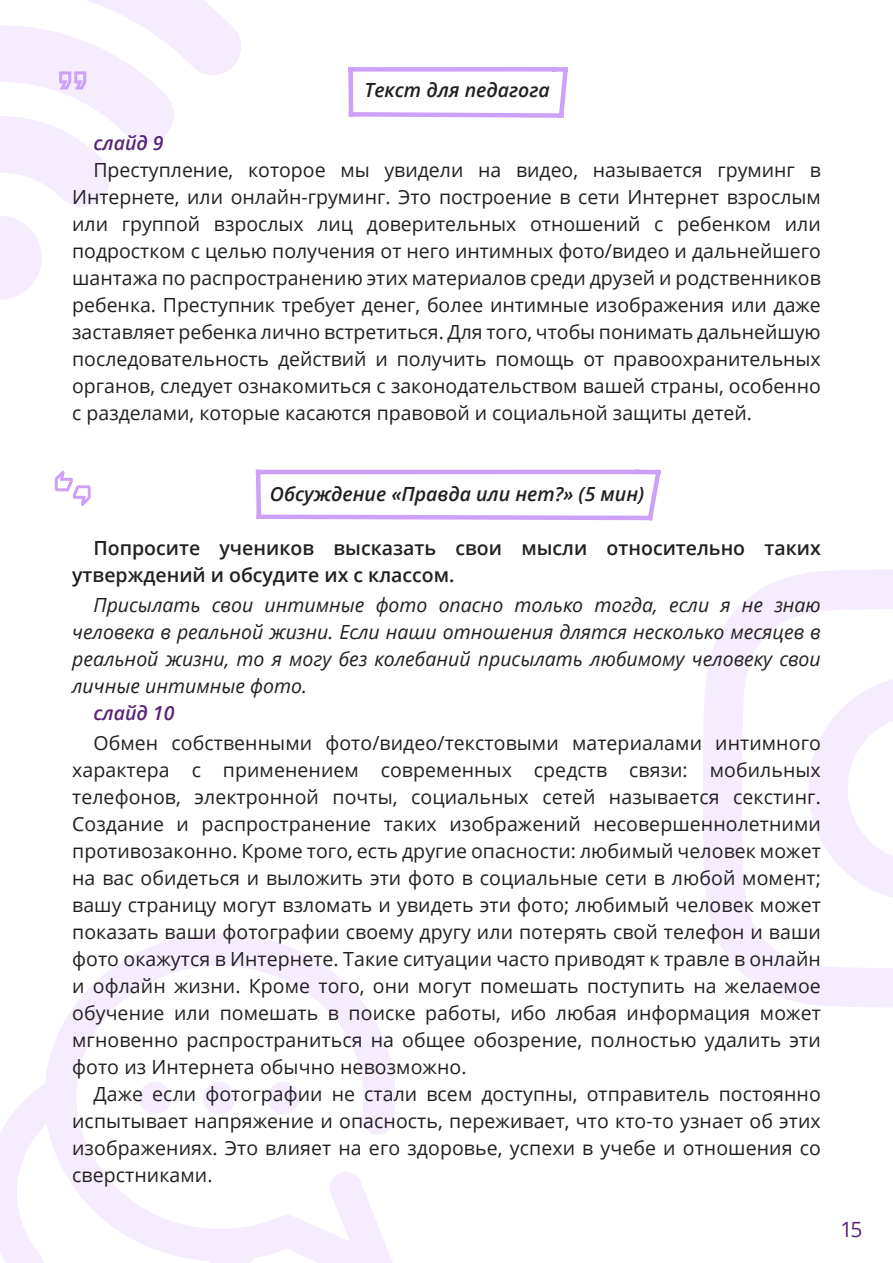
<style>
.page{position:relative;width:893px;height:1263px;background:#fff}
.page>*{position:absolute;margin:0;border:0;box-sizing:border-box;transform-origin:0 0}
.t1{font:21px "Open Sans";color:#572675}
.t2{font:19.5px/27px "Open Sans";letter-spacing:.005em;color:#231f20;text-align:justify}
.t3{font:italic 19.5px/27px "Open Sans";color:#231f20;text-align:justify}
.t4{font:600 19.5px/27px "Open Sans";color:#231f20}
.t5{font:italic 600 19.5px "Open Sans";color:#231f20}
.t6{font:italic 600 19.5px "Open Sans";color:#572675}
</style>
<div class="page">
<svg style="left:703px;top:569px;width:190px;height:438px"></svg>
<svg style="left:808px;top:676px;width:85px;height:225px"></svg>
<svg style="left:0;top:216px;width:42px;height:84px"></svg>
<svg style="left:0;top:933px;width:395px;height:330px"></svg>
<div style="left:203px;top:1082px;width:32px;height:32px;background:#f5ecfd;border-radius:50%"></div>
<div style="left:267px;top:1082px;width:32px;height:32px;background:#f5ecfd;border-radius:50%"></div>
<div style="left:139px;top:1082px;width:32px;height:32px;background:#f5ecfd;border-radius:50%"></div>
<svg style="left:0;top:0;width:241px;height:207px"></svg>
<svg style="left:55px;top:470px;width:36px;height:36px"></svg>
<svg style="left:255px;top:469px;width:406px;height:52px"></svg>
<svg style="left:348px;top:67px;width:220px;height:51px"></svg>
<p class="t5" style="left:364px;top:77px;width:187px">Текст для педагога</p>
<p class="t6" style="left:93px;top:129px;width:72px">слайд 9</p>
<p class="t2" style="left:72px;top:156px;width:750px;text-indent:21px">Преступление, которое мы увидели на видео, называется груминг в Интернете, или онлайн-груминг. Это построение в сети Интернет взрослым или группой взрослых лиц доверительных отношений с ребенком или подростком с целью получения от него интимных фото/видео и дальнейшего шантажа по распространению этих материалов среди друзей и родственников ребенка. Преступник требует денег, более интимные изображения или даже заставляет ребенка лично встретиться. Для того, чтобы понимать дальнейшую последовательность действий и получить помощь от правоохранительных органов, следует ознакомиться с законодательством вашей страны, особенно с разделами, которые касаются правовой и социальной защиты детей.</p>
<p class="t5" style="left:270px;top:480px;width:376px">Обсуждение «Правда или нет?» (5 мин)</p>
<p class="t4" style="left:72px;top:534px;width:750px;text-indent:21px">Попросите учеников высказать свои мысли относительно таких утверждений и обсудите их с классом.</p>
<p class="t3" style="left:72px;top:591px;width:750px;text-indent:21px">Присылать свои интимные фото опасно только тогда, если я не знаю человека в реальной жизни. Если наши отношения длятся несколько месяцев в реальной жизни, то я могу без колебаний присылать любимому человеку свои личные интимные фото.</p>
<p class="t6" style="left:93px;top:699px;width:83px">cлайд 10</p>
<p class="t2" style="left:72px;top:729px;width:750px;text-indent:21px">Обмен собственными фото/видео/текстовыми материалами интимного характера с применением современных средств связи: мобильных телефонов, электронной почты, социальных сетей называется секстинг.<br>Создание и распространение таких изображений несовершеннолетними противозаконно. Кроме того, есть другие опасности: любимый человек может на вас обидеться и выложить эти фото в социальные сети в любой момент; вашу страницу могут взломать и увидеть эти фото; любимый человек может показать ваши фотографии своему другу или потерять свой телефон и ваши фото окажутся в Интернете. Такие ситуации часто приводят к травле в онлайн и офлайн жизни. Кроме того, они могут помешать поступить на желаемое обучение или помешать в поиске работы, ибо любая информация может мгновенно распространиться на общее обозрение, полностью удалить эти фото из Интернета обычно невозможно.</p>
<p class="t2" style="left:72px;top:1080px;width:750px;text-indent:21px">Даже если фотографии не стали всем доступны, отправитель постоянно испытывает напряжение и опасность, переживает, что кто-то узнает об этих изображениях. Это влияет на его здоровье, успехи в учебе и отношения со сверстниками.</p>
<p class="t1" style="left:840px;top:1214px;width:23px">15</p>
</div>
